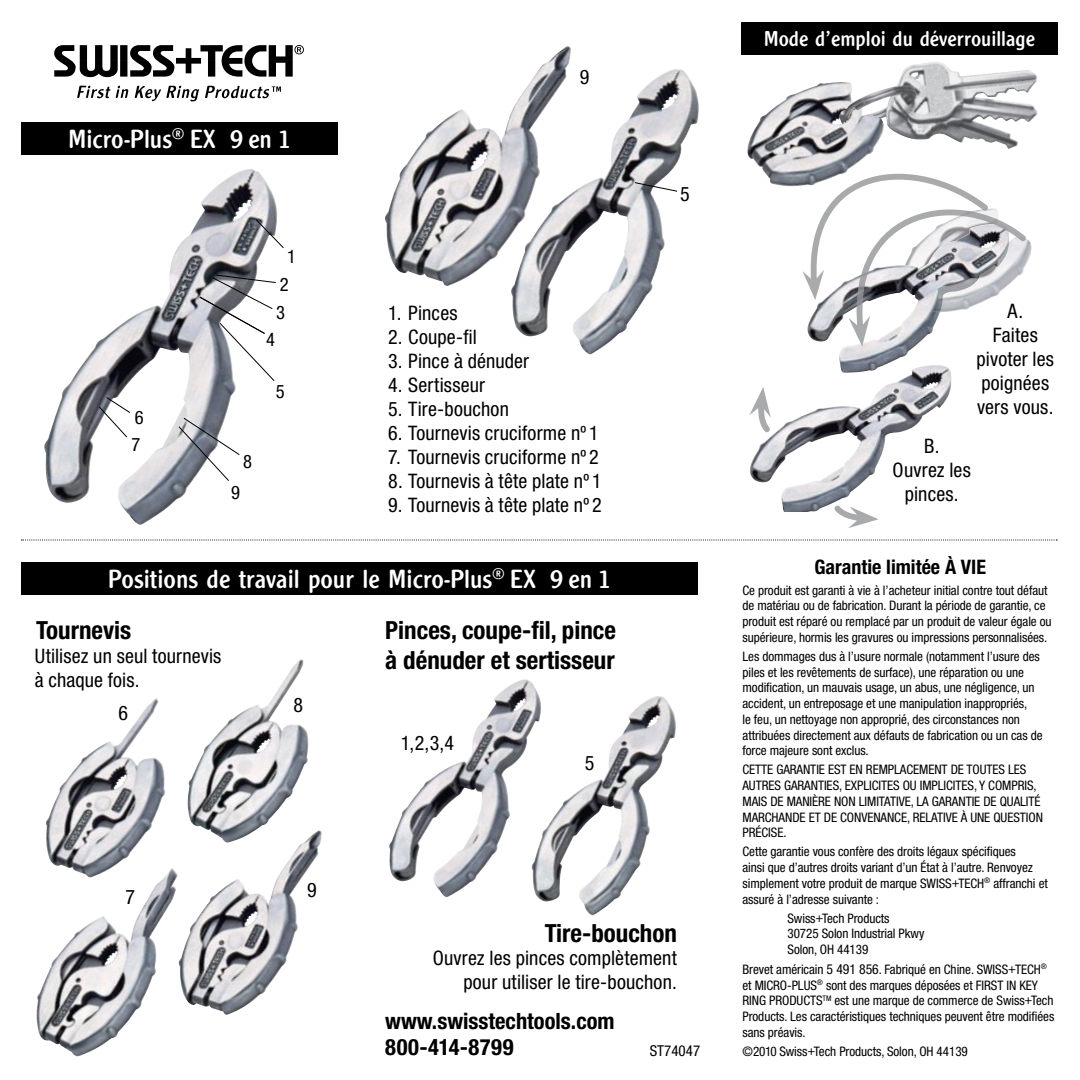
<style>
.page{position:relative;width:1080px;height:1080px;background:#fff}
.page>*{position:absolute;margin:0;border:0;box-sizing:border-box;transform-origin:0 0}
.t1{font:27.5px "Clearface Got T Regu Ro 1";color:#fff}
.t2{font:700 condensed 25px/30px "Helvetica Neue";color:#000}
.t3{font:700 condensed 22.5px/26px "Helvetica Neue";color:#000}
.t4{font:22.5px "Clearface Got T Regu Ro 1";color:#fff}
.t5{font:condensed 20px/24px "Helvetica Neue";letter-spacing:.01em;color:#000;text-align:center}
.t6{font:700 condensed 20px "Helvetica Neue";color:#000}
.t7{font:condensed 18.5px/27.5px "Helvetica Neue";color:#000}
.t8{font:condensed 15px "Helvetica Neue";color:#000}
.t9{font:condensed 13px/15.8px "Helvetica Neue";letter-spacing:-.005em;color:#000}
.s1{font-size:13.75px}
</style>
<div class="page">
<img style="left:747px;top:82px;width:125px;height:105px">
<img style="left:837px;top:62px;width:201px;height:87px">
<img style="left:833px;top:109px;width:51px;height:43px">
<div style="left:741px;top:22px;width:317px;height:33px;background:#000"></div>
<div style="left:21px;top:562px;width:677px;height:33px;background:#000"></div>
<div style="left:21px;top:122px;width:316px;height:33px;background:#000"></div>
<svg style="left:77px;top:86px;width:51px;height:12px"></svg>
<svg style="left:135px;top:86px;width:64px;height:15px"></svg>
<svg style="left:205px;top:86px;width:76px;height:12px"></svg>
<svg style="left:54px;top:45px;width:250px;height:32px"></svg>
<svg style="left:21px;top:540px;width:1036px;height:1px"></svg>
<img style="left:839px;top:346px;width:76px;height:19px">
<img style="left:1028px;top:240px;width:4px;height:20px">
<svg style="left:803px;top:171px;width:225px;height:175px"></svg>
<img style="left:750px;top:365px;width:201px;height:147px">
<svg style="left:829px;top:500px;width:50px;height:28px"></svg>
<svg style="left:749px;top:387px;width:26px;height:51px"></svg>
<img style="left:539px;top:696px;width:137px;height:220px">
<img style="left:389px;top:679px;width:152px;height:219px">
<img style="left:178px;top:830px;width:144px;height:185px">
<img style="left:36px;top:868px;width:142px;height:188px">
<img style="left:187px;top:659px;width:122px;height:184px">
<img style="left:45px;top:698px;width:121px;height:180px">
<img style="left:44px;top:169px;width:233px;height:356px">
<svg style="left:199px;top:274px;width:77px;height:108px"></svg>
<svg style="left:255px;top:219px;width:29px;height:30px"></svg>
<svg style="left:98px;top:397px;width:33px;height:41px"></svg>
<svg style="left:178px;top:417px;width:62px;height:65px"></svg>
<img style="left:511px;top:69px;width:188px;height:286px">
<svg style="left:634px;top:182px;width:44px;height:10px"></svg>
<img style="left:385px;top:46px;width:186px;height:240px">
<h1 class="t1" style="left:68px;top:123px;width:224px">Micro-Plus<sup>®</sup> EX 9 en 1</h1>
<h3 class="t7" style="left:287px;top:242px;width:10px">1</h3>
<h3 class="t7" style="left:280px;top:271px;width:10px">2</h3>
<h3 class="t7" style="left:276px;top:298px;width:10px">3</h3>
<h3 class="t7" style="left:266px;top:326px;width:10px">4</h3>
<h3 class="t7" style="left:132px;top:404px;width:14px">6<br>7</h3>
<h3 class="t7" style="left:243px;top:448px;width:10px">8</h3>
<h3 class="t7" style="left:231px;top:478px;width:10px">9</h3>
<h3 class="t7" style="left:276px;top:378px;width:10px">5</h3>
<h3 class="t5" style="left:580px;top:65px;width:11px">9</h3>
<h3 class="t5" style="left:388px;top:300px;width:71px">1. Pinces</h3>
<h3 class="t5" style="left:388px;top:324px;width:90px">2. Coupe-fil</h3>
<h3 class="t5" style="left:388px;top:348px;width:143px">3. Pince à dénuder</h3>
<h3 class="t5" style="left:388px;top:372px;width:98px">4. Sertisseur</h3>
<h3 class="t5" style="left:388px;top:396px;width:122px">5. Tire-bouchon</h3>
<h3 class="t5" style="left:388px;top:420px;width:212px">6. Tournevis cruciforme nº 1</h3>
<h3 class="t5" style="left:388px;top:444px;width:212px">7. Tournevis cruciforme nº 2</h3>
<h3 class="t5" style="left:388px;top:468px;width:215px">8. Tournevis à tête plate nº 1</h3>
<h3 class="t5" style="left:388px;top:492px;width:215px">9. Tournevis à tête plate nº 2</h3>
<h1 class="t1" style="left:108px;top:563px;width:504px">Positions de travail pour le Micro-Plus<sup>®</sup> EX 9 en 1</h1>
<h2 class="t2" style="left:36px;top:615px;width:97px">Tournevis</h2>
<h3 class="t5" style="left:35px;top:644px;width:188px;text-align:left">Utilisez un seul tournevis à chaque fois.</h3>
<h3 class="t5" style="left:119px;top:701px;width:11px">6</h3>
<h3 class="t5" style="left:125px;top:885px;width:11px">7</h3>
<h3 class="t5" style="left:293px;top:693px;width:11px">8</h3>
<h3 class="t5" style="left:307px;top:878px;width:11px">9</h3>
<h2 class="t2" style="left:385px;top:615px;width:232px">Pinces, coupe-fil, pince à dénuder et sertisseur</h2>
<h3 class="t5" style="left:401px;top:731px;width:55px">1,2,3,4</h3>
<h3 class="t5" style="left:585px;top:751px;width:11px">5</h3>
<h3 class="t5" style="left:680px;top:182px;width:11px">5</h3>
<h2 class="t2" style="left:545px;top:918px;width:134px">Tire-bouchon</h2>
<h3 class="t5" style="left:433px;top:946px;width:246px;text-align:right">Ouvrez les pinces complètement pour utiliser le tire-bouchon.</h3>
<h3 class="t3" style="left:385px;top:1008px;width:231px">www.swisstechtools.com<br>800-414-8799</h3>
<p class="t8" style="left:650px;top:1042px;width:52px">ST74047</p>
<h3 class="t4" style="left:764px;top:26px;width:273px">Mode d’emploi du déverrouillage</h3>
<h3 class="t5" style="left:977px;top:299px;width:79px">A.<br>Faites pivoter les poignées vers vous.</h3>
<h3 class="t5" style="left:893px;top:434px;width:80px">B.<br>Ouvrez les pinces.</h3>
<h3 class="t6" style="left:814px;top:555px;width:173px">Garantie limitée À VIE</h3>
<p class="t9" style="left:742px;top:582px;width:311px">Ce produit est garanti à vie à l’acheteur initial contre tout défaut de matériau ou de fabrication. Durant la période de garantie, ce produit est réparé ou remplacé par un produit de valeur égale ou supérieure, hormis les gravures ou impressions personnalisées.</p>
<p class="t9" style="left:742px;top:648px;width:302px">Les dommages dus à l’usure normale (notamment l’usure des piles et les revêtements de surface), une réparation ou une modification, un mauvais usage, un abus, une négligence, un accident, un entreposage et une manipulation inappropriés,<br>le feu, un nettoyage non approprié, des circonstances non attribuées directement aux défauts de fabrication ou un cas de force majeure sont exclus.</p>
<p class="t9" style="left:742px;top:762px;width:302px">CETTE GARANTIE EST EN REMPLACEMENT DE TOUTES LES AUTRES GARANTIES, EXPLICITES OU IMPLICITES, Y COMPRIS, MAIS DE MANIÈRE NON LIMITATIVE, LA GARANTIE DE QUALITÉ MARCHANDE ET DE CONVENANCE, RELATIVE À UNE QUESTION PRÉCISE.</p>
<p class="t9" style="left:742px;top:844px;width:307px">Cette garantie vous confère des droits légaux spécifiques<br>ainsi que d’autres droits variant d’un État à l’autre. Renvoyez simplement votre produit de marque SWISS+TECH<sup>®</sup> affranchi et assuré à l’adresse suivante :</p>
<p class="t9" style="left:788px;top:910px;width:138px">Swiss+Tech Products<br>30725 Solon Industrial Pkwy<br>Solon, OH 44139</p>
<p class="t9" style="left:742px;top:961px;width:313px">Brevet américain <span class="s1">5 491 856</span>. Fabriqué en Chine. SWISS+TECH<sup>® </sup>et MICRO-PLUS<sup>®</sup> sont des marques déposées et FIRST IN KEY RING PRODUCTS<sup>TM</sup> est une marque de commerce de Swiss+Tech Products. Les caractéristiques techniques peuvent être modifiées sans préavis.</p>
<p class="t9" style="left:743px;top:1043px;width:227px">©2010 Swiss+Tech Products, Solon, OH 44139</p>
</div>
